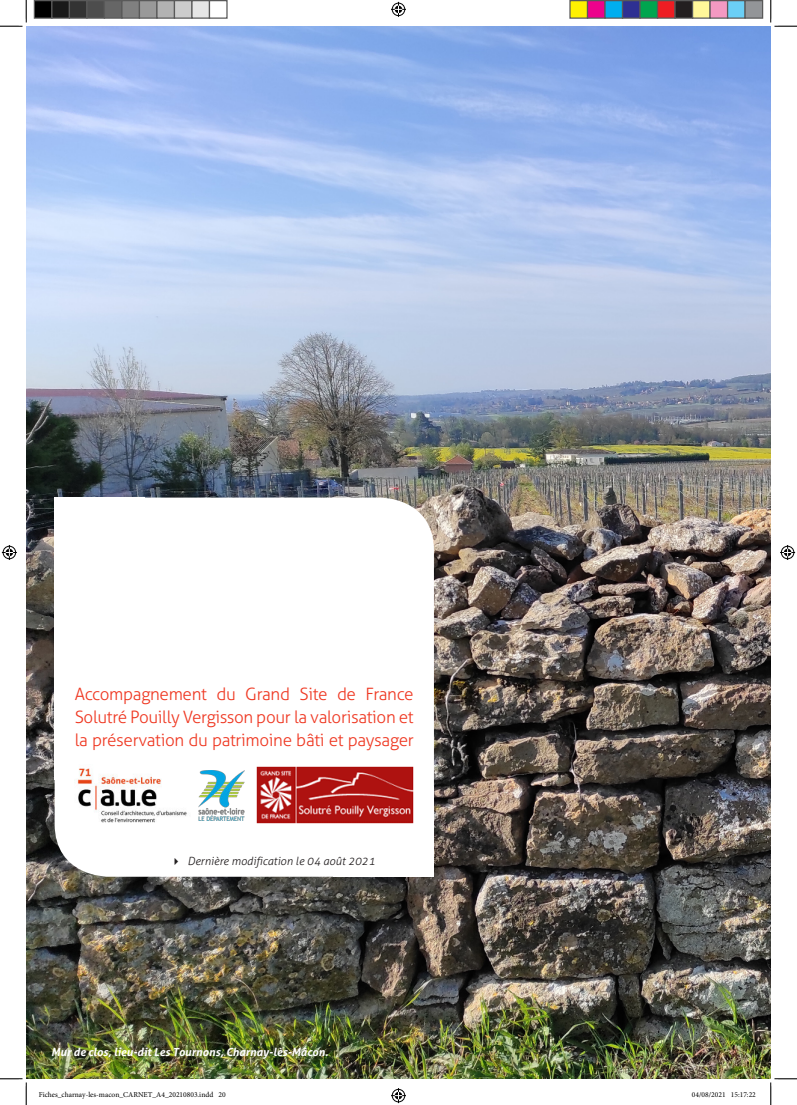
<style>
.page{position:relative;width:797px;height:1105px;background:#fff}
.page>*{position:absolute;margin:0;border:0;box-sizing:border-box;transform-origin:0 0}
.t1{font:300 17px/22.9px "Aller";letter-spacing:-.02em;color:#ef3822;text-align:justify}
.t2{font:italic 700 11.25px "Aller";color:#fff}
.t3{font:italic 300 11.25px "Aller";color:#231f20}
.t4{font:7.5px "Minion Pro";color:#000}
</style>
<div class="page">
<img style="left:26px;top:26px;width:744px;height:1053px">
<div style="left:55px;top:498px;width:379px;height:379px;background:#fff;border-radius:53px"></div>
<div style="left:55px;top:498px;width:90px;height:282px;background:#fff"></div>
<div style="left:334px;top:787px;width:100px;height:90px;background:#fff"></div>
<img style="left:76px;top:768px;width:111px;height:55px">
<img style="left:257px;top:767px;width:157px;height:56px">
<img style="left:199px;top:771px;width:45px;height:49px">
<svg style="left:0;top:0;width:27px;height:27px"></svg>
<svg style="left:0;top:1078px;width:27px;height:27px"></svg>
<svg style="left:770px;top:0;width:27px;height:27px"></svg>
<svg style="left:770px;top:1078px;width:27px;height:27px"></svg>
<svg style="left:391px;top:2px;width:15px;height:15px"></svg>
<svg style="left:391px;top:1088px;width:15px;height:15px"></svg>
<svg style="left:2px;top:545px;width:15px;height:15px"></svg>
<svg style="left:780px;top:545px;width:15px;height:15px"></svg>
<div style="left:34px;top:1px;width:18px;height:17px;background:#000"></div>
<div style="left:34px;top:0;width:19px;height:19px;border:1px solid #595959"></div>
<div style="left:52px;top:1px;width:17px;height:17px;background:#191919"></div>
<div style="left:51px;top:0;width:19px;height:19px;border:1px solid #595959"></div>
<div style="left:69px;top:1px;width:18px;height:17px;background:#333"></div>
<div style="left:69px;top:0;width:19px;height:19px;border:1px solid #595959"></div>
<div style="left:87px;top:1px;width:17px;height:17px;background:#4d4d4d"></div>
<div style="left:86px;top:0;width:19px;height:19px;border:1px solid #595959"></div>
<div style="left:104px;top:1px;width:18px;height:17px;background:#666"></div>
<div style="left:104px;top:0;width:19px;height:19px;border:1px solid #595959"></div>
<div style="left:122px;top:1px;width:17px;height:17px;background:#808080"></div>
<div style="left:121px;top:0;width:19px;height:19px;border:1px solid #595959"></div>
<div style="left:139px;top:1px;width:18px;height:17px;background:#999"></div>
<div style="left:139px;top:0;width:19px;height:19px;border:1px solid #595959"></div>
<div style="left:157px;top:1px;width:17px;height:17px;background:#b2b2b2"></div>
<div style="left:156px;top:0;width:19px;height:19px;border:1px solid #595959"></div>
<div style="left:174px;top:1px;width:18px;height:17px;background:#ccc"></div>
<div style="left:174px;top:0;width:19px;height:19px;border:1px solid #595959"></div>
<div style="left:192px;top:1px;width:17px;height:17px;background:#e5e5e5"></div>
<div style="left:191px;top:0;width:19px;height:19px;border:1px solid #595959"></div>
<div style="left:209px;top:0;width:19px;height:19px;border:1px solid #595959"></div>
<div style="left:570px;top:1px;width:17px;height:17px;background:#fff101"></div>
<div style="left:569px;top:0;width:19px;height:19px;border:1px solid #595959"></div>
<div style="left:587px;top:1px;width:18px;height:17px;background:#ed028c"></div>
<div style="left:587px;top:0;width:18px;height:19px;border:1px solid #595959"></div>
<div style="left:605px;top:1px;width:17px;height:17px;background:#00aeef"></div>
<div style="left:604px;top:0;width:19px;height:19px;border:1px solid #595959"></div>
<div style="left:622px;top:1px;width:18px;height:17px;background:#2e3092"></div>
<div style="left:622px;top:0;width:18px;height:19px;border:1px solid #595959"></div>
<div style="left:640px;top:1px;width:17px;height:17px;background:#00a54f"></div>
<div style="left:639px;top:0;width:19px;height:19px;border:1px solid #595959"></div>
<div style="left:657px;top:1px;width:18px;height:17px;background:#ee1d23"></div>
<div style="left:657px;top:0;width:18px;height:19px;border:1px solid #595959"></div>
<div style="left:675px;top:1px;width:17px;height:17px;background:#231f20"></div>
<div style="left:674px;top:0;width:19px;height:19px;border:1px solid #595959"></div>
<div style="left:692px;top:1px;width:18px;height:17px;background:#fff79a"></div>
<div style="left:692px;top:0;width:18px;height:19px;border:1px solid #595959"></div>
<div style="left:710px;top:1px;width:17px;height:17px;background:#f499c2"></div>
<div style="left:709px;top:0;width:19px;height:19px;border:1px solid #595959"></div>
<div style="left:727px;top:1px;width:18px;height:17px;background:#6bcff6"></div>
<div style="left:727px;top:0;width:18px;height:19px;border:1px solid #595959"></div>
<div style="left:745px;top:1px;width:17px;height:17px;background:#939598"></div>
<div style="left:744px;top:0;width:19px;height:19px;border:1px solid #595959"></div>
<p class="t1" style="left:75px;top:684px;width:340px">Accompagnement du Grand Site de France Solutré Pouilly Vergisson pour la valorisation et la préservation du patrimoine bâti et paysager</p>
<p class="t3" style="left:187px;top:856px;width:189px">Dernière modification le 04 août 2021</p>
<p class="t2" style="left:51px;top:1047px;width:279px">Mur de clos, lieu-dit Les Tournons, Charnay-lès-Mâcon.</p>
<p class="t4" style="left:39px;top:1092px;width:188px">Fiches_charnay-les-macon_CARNET_A4_20210803.indd 20</p>
<p class="t4" style="left:692px;top:1092px;width:65px">04/08/2021 15:17:22</p>
</div>
